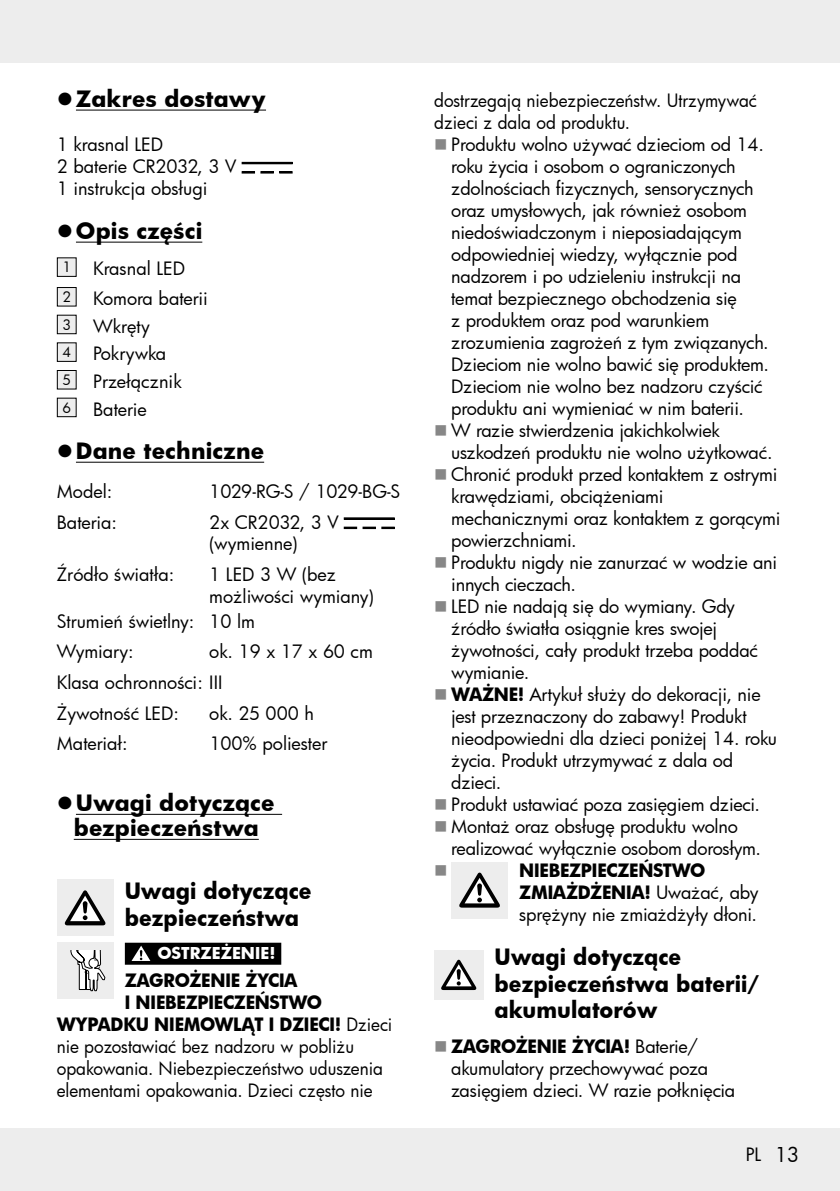
<style>
.page{position:relative;width:840px;height:1191px;background:#fff}
.page>*{position:absolute;margin:0;border:0;box-sizing:border-box;transform-origin:0 0}
.t1{font:700 22px/26.4px "Futura";color:#000;scale:.95 1}
.t2{font:700 22px/25px "Futura";color:#000}
.t3{font:18px/22px "Futura";letter-spacing:-.01em;color:#000}
.t4{font:18px/22px "Futura";letter-spacing:-.01em;color:#000;scale:.95 1}
.t5{font:700 18px "Futura";letter-spacing:-.02em;color:#000;scale:.95 1}
.t6{font:700 16px "Futura";color:#fff}
.s1{font-weight:400}
.s2{font-weight:700}
.s3{font-size:20px}
</style>
<div class="page">
<div style="left:0;top:0;width:839px;height:62px;background:#ededed"></div>
<div style="left:0;top:1128px;width:839px;height:63px;background:#ededed"></div>
<hr style="left:76px;top:110px;width:190px;height:1px;background:#000">
<hr style="left:76px;top:242px;width:126px;height:1px;background:#000">
<hr style="left:76px;top:462px;width:188px;height:1px;background:#000">
<hr style="left:76px;top:814px;width:206px;height:1px;background:#000">
<hr style="left:74px;top:839px;width:185px;height:1px;background:#000">
<div style="left:125px;top:942px;width:156px;height:22px;background:#000"></div>
<svg style="left:261px;top:172px;width:12px;height:1px"></svg>
<svg style="left:242px;top:172px;width:12px;height:1px"></svg>
<svg style="left:279px;top:172px;width:13px;height:1px"></svg>
<div style="left:242px;top:162px;width:50px;height:2px;border:1px solid #000"></div>
<div style="left:57px;top:258px;width:19px;height:18px;background:#ededed"></div>
<div style="left:57px;top:257px;width:20px;height:20px;border:1px solid #000"></div>
<div style="left:57px;top:287px;width:19px;height:19px;background:#ededed"></div>
<div style="left:57px;top:287px;width:20px;height:19px;border:1px solid #000"></div>
<div style="left:57px;top:315px;width:19px;height:19px;background:#ededed"></div>
<div style="left:57px;top:315px;width:20px;height:19px;border:1px solid #000"></div>
<div style="left:57px;top:343px;width:19px;height:18px;background:#ededed"></div>
<div style="left:57px;top:342px;width:20px;height:20px;border:1px solid #000"></div>
<div style="left:57px;top:370px;width:19px;height:19px;background:#ededed"></div>
<div style="left:57px;top:370px;width:20px;height:19px;border:1px solid #000"></div>
<div style="left:57px;top:398px;width:19px;height:19px;background:#ededed"></div>
<div style="left:57px;top:398px;width:20px;height:19px;border:1px solid #000"></div>
<svg style="left:363px;top:527px;width:12px;height:1px"></svg>
<svg style="left:344px;top:527px;width:12px;height:1px"></svg>
<svg style="left:381px;top:527px;width:13px;height:1px"></svg>
<div style="left:344px;top:518px;width:50px;height:1px;border:1px solid #000"></div>
<div style="left:57px;top:879px;width:56px;height:57px;background:#ededed"></div>
<svg style="left:65px;top:890px;width:40px;height:35px"></svg>
<div style="left:57px;top:942px;width:56px;height:57px;background:#ededed"></div>
<svg style="left:70px;top:951px;width:35px;height:41px"></svg>
<svg style="left:131px;top:945px;width:19px;height:16px"></svg>
<div style="left:451px;top:861px;width:56px;height:57px;background:#ededed"></div>
<svg style="left:459px;top:872px;width:40px;height:35px"></svg>
<div style="left:434px;top:950px;width:49px;height:49px;background:#ededed"></div>
<svg style="left:441px;top:959px;width:35px;height:31px"></svg>
<p class="t2" style="left:76px;top:86px;width:191px">Zakres dostawy</p>
<p class="t3" style="left:57px;top:133px;width:181px">1 krasnal LED<br>2 baterie CR2032, 3 V<br>1 instrukcja obsługi</p>
<p class="t2" style="left:76px;top:218px;width:128px">Opis części</p>
<p class="t3" style="left:62px;top:254px;width:147px;line-height:29.6px"><sup>1</sup> Krasnal LED<br><sup>2</sup> Komora baterii</p>
<p class="t3" style="left:62px;top:312px;width:121px;line-height:27.6px"><sup>3</sup> Wkręty<br><sup>4</sup> Pokrywka<br><sup>5</sup> Przełącznik<br><sup>6</sup> Baterie</p>
<p class="t2" style="left:76px;top:438px;width:190px">Dane techniczne</p>
<p class="t3" style="left:57px;top:480px;width:57px">Model:</p>
<p class="t3" style="left:209px;top:480px;width:193px">1029-RG-S / 1029-BG-S</p>
<p class="t3" style="left:57px;top:510px;width:62px">Bateria:</p>
<p class="t3" style="left:209px;top:511px;width:131px">2x CR2032, 3 V (wymienne)</p>
<p class="t3" style="left:57px;top:563px;width:119px">Źródło światła:</p>
<p class="t3" style="left:209px;top:563px;width:166px">1 LED 3 W (bez możliwości wymiany)</p>
<p class="t3" style="left:57px;top:605px;width:199px;line-height:30.6px">Strumień świetlny: 10 lm<br>Wymiary:</p>
<p class="t3" style="left:57px;top:636px;width:317px;line-height:30.6px;text-indent:152px">ok. 19 x 17 x 60 cm<br>Klasa ochronności: III<br>Żywotność LED:</p>
<p class="t3" style="left:209px;top:701px;width:106px">ok. 25 000 h</p>
<p class="t3" style="left:57px;top:732px;width:72px">Materiał:</p>
<p class="t3" style="left:209px;top:732px;width:120px">100% poliester</p>
<p class="t2" style="left:74px;top:790px;width:202px">Uwagi dotyczące bezpieczeństwa</p>
<p class="t1" style="left:125px;top:877px;width:198px">Uwagi dotyczące bezpieczeństwa</p>
<p class="t6" style="left:157px;top:942px;width:120px">OSTRZEŻENIE!</p>
<p class="t5" style="left:125px;top:968px;width:183px">ZAGROŻENIE ŻYCIA</p>
<p class="t5" style="left:125px;top:990px;width:209px">I NIEBEZPIECZEŃSTWO</p>
<p class="t5" style="left:57px;top:1012px;width:354px">WYPADKU NIEMOWLĄT I DZIECI! <span class="s1">Dzieci</span></p>
<p class="t4" style="left:57px;top:1035px;width:314px">nie pozostawiać bez nadzoru w pobliżu</p>
<p class="t4" style="left:57px;top:1057px;width:344px">opakowania. Niebezpieczeństwo uduszenia</p>
<p class="t4" style="left:57px;top:1079px;width:334px">elementami opakowania. Dzieci często nie</p>
<p class="t4" style="left:434px;top:89px;width:341px">dostrzegają niebezpieczeństw. Utrzymywać dzieci z dala od produktu.</p>
<p class="t3" style="left:451px;top:133px;width:331px">Produktu wolno używać dzieciom od 14. roku życia i osobom o ograniczonych zdolnościach fizycznych, sensorycznych oraz umysłowych, jak również osobom niedoświadczonym i nieposiadającym odpowiedniej wiedzy, wyłącznie pod nadzorem i po udzieleniu instrukcji na temat bezpiecznego obchodzenia się<br>z produktem oraz pod warunkiem zrozumienia zagrożeń z tym związanych.<br>Dzieciom nie wolno bawić się produktem.<br>Dzieciom nie wolno bez nadzoru czyścić produktu ani wymieniać w nim baterii.<br>W razie stwierdzenia jakichkolwiek uszkodzeń produktu nie wolno użytkować.<br>Chronić produkt przed kontaktem z ostrymi krawędziami, obciążeniami mechanicznymi oraz kontaktem z gorącymi powierzchniami.<br>Produktu nigdy nie zanurzać w wodzie ani innych cieczach.<br>LED nie nadają się do wymiany. Gdy źródło światła osiągnie kres swojej żywotności, cały produkt trzeba poddać wymianie.<br><span class="s2">WAŻNE!</span> Artykuł służy do dekoracji, nie jest przeznaczony do zabawy! Produkt nieodpowiedni dla dzieci poniżej 14. roku życia. Produkt utrzymywać z dala od dzieci.<br>Produkt ustawiać poza zasięgiem dzieci.<br>Montaż oraz obsługę produktu wolno realizować wyłącznie osobom dorosłym.</p>
<p class="t3" style="left:519px;top:859px;width:241px"><span class="s2">NIEBEZPIECZEŃSTWO<br>ZMIAŻDŻENIA!</span> Uważać, aby sprężyny nie zmiażdżyły dłoni.</p>
<p class="t1" style="left:494px;top:943px;width:280px">Uwagi dotyczące bezpieczeństwa baterii/ akumulatorów</p>
<p class="t3" style="left:451px;top:1035px;width:285px"><span class="s2">ZAGROŻENIE ŻYCIA!</span> Baterie/ akumulatory przechowywać poza zasięgiem dzieci. W razie połknięcia</p>
<p class="t3" style="left:745px;top:1143px;width:55px">PL <span class="s3">13</span></p>
</div>
